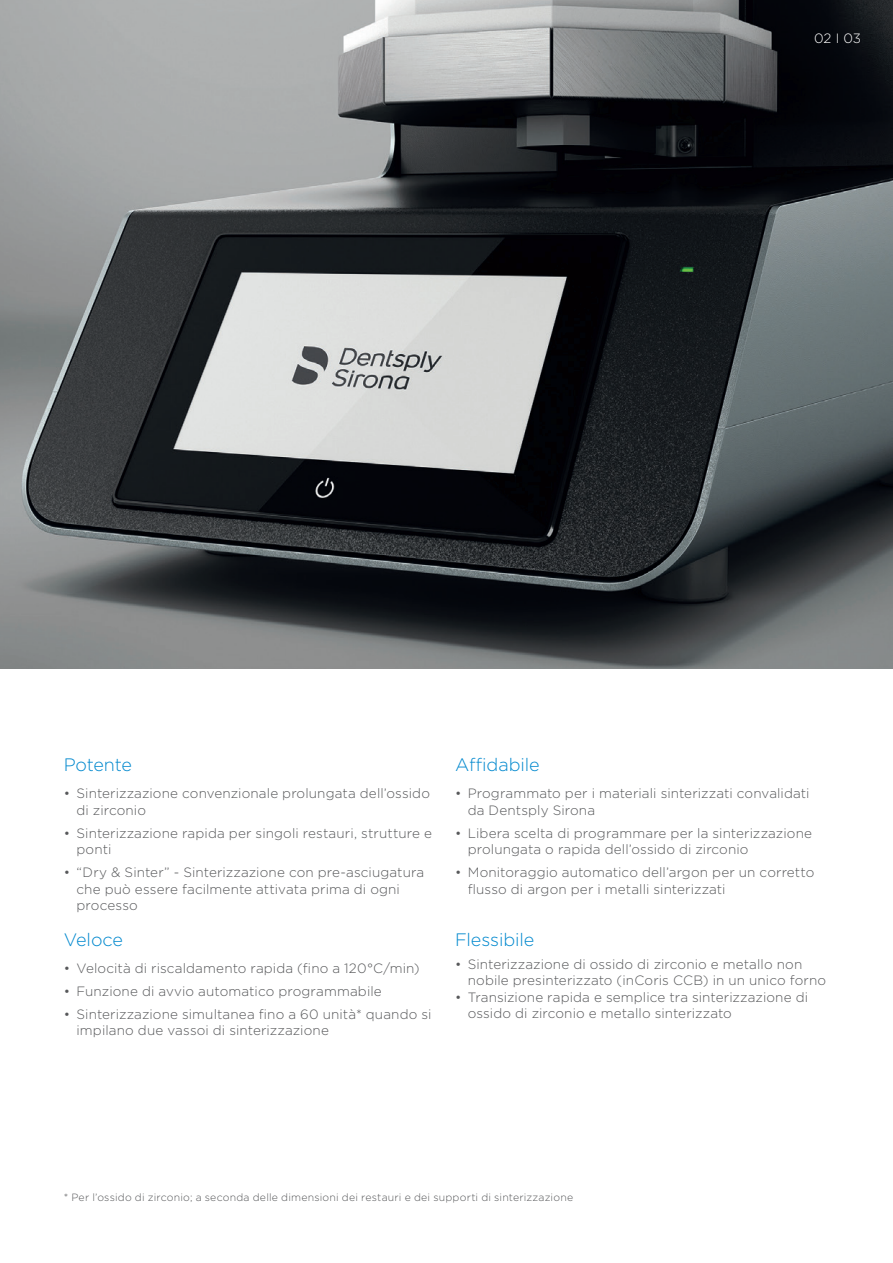
<style>
.page{position:relative;width:893px;height:1263px;background:#fff}
.page>*{position:absolute;margin:0;border:0;box-sizing:border-box;transform-origin:0 0}
._02_Zwischenhead_lig{font:300 18px "Gotham";letter-spacing:-.005em;color:#0088ce}
.t1{font:300 13.5px/16.5px "Gotham";letter-spacing:.005em;color:#57585a}
._02_Pagina_9pt_11pt{font:300 13.5px "Gotham";color:#fff}
._02_BU_7pt_9pt_DS_gr{font:300 10.5px "Gotham";letter-spacing:.02em;color:#57585a}
</style>
<div class="page">
<img style="left:0;top:0;width:893px;height:668px">
<p class="_02_Pagina_9pt_11pt" style="left:814px;top:29px;width:48px">02 I 03</p>
<p class="_02_Zwischenhead_lig" style="left:64px;top:754px;width:70px">Potente</p>
<p class="t1" style="left:77px;top:785px;width:355px;text-indent:-13px">• Sinterizzazione convenzionale prolungata dell’ossido di zirconio</p>
<p class="t1" style="left:77px;top:824px;width:357px;text-indent:-13px">• Sinterizzazione rapida per singoli restauri, strutture e ponti</p>
<p class="t1" style="left:77px;top:864px;width:349px;text-indent:-13px">• “Dry &amp; Sinter” - Sinterizzazione con pre-asciugatura che può essere facilmente attivata prima di ogni processo</p>
<p class="_02_Zwischenhead_lig" style="left:64px;top:928px;width:61px">Veloce</p>
<p class="t1" style="left:64px;top:959px;width:357px">• Velocità di riscaldamento rapida (fino a 120°C/min)</p>
<p class="t1" style="left:64px;top:982px;width:319px">• Funzione di avvio automatico programmabile</p>
<p class="t1" style="left:77px;top:1005px;width:357px;text-indent:-13px">• Sinterizzazione simultanea fino a 60 unità* quando si impilano due vassoi di sinterizzazione</p>
<p class="_02_Zwischenhead_lig" style="left:455px;top:754px;width:86px">Affidabile</p>
<p class="t1" style="left:468px;top:785px;width:343px;text-indent:-13px">• Programmato per i materiali sinterizzati convalidati da Dentsply Sirona</p>
<p class="t1" style="left:468px;top:824px;width:346px;text-indent:-13px">• Libera scelta di programmare per la sinterizzazione prolungata o rapida dell’ossido di zirconio</p>
<p class="t1" style="left:468px;top:864px;width:348px;text-indent:-13px">• Monitoraggio automatico dell’argon per un corretto flusso di argon per i metalli sinterizzati</p>
<p class="_02_Zwischenhead_lig" style="left:455px;top:928px;width:81px">Flessibile</p>
<p class="t1" style="left:468px;top:955px;width:360px;text-indent:-13px">• Sinterizzazione di ossido di zirconio e metallo non nobile presinterizzato (inCoris CCB) in un unico forno</p>
<p class="t1" style="left:468px;top:988px;width:342px;text-indent:-13px">• Transizione rapida e semplice tra sinterizzazione di ossido di zirconio e metallo sinterizzato</p>
<p class="_02_BU_7pt_9pt_DS_gr" style="left:64px;top:1190px;width:511px">* Per l’ossido di zirconio; a seconda delle dimensioni dei restauri e dei supporti di sinterizzazione</p>
</div>
